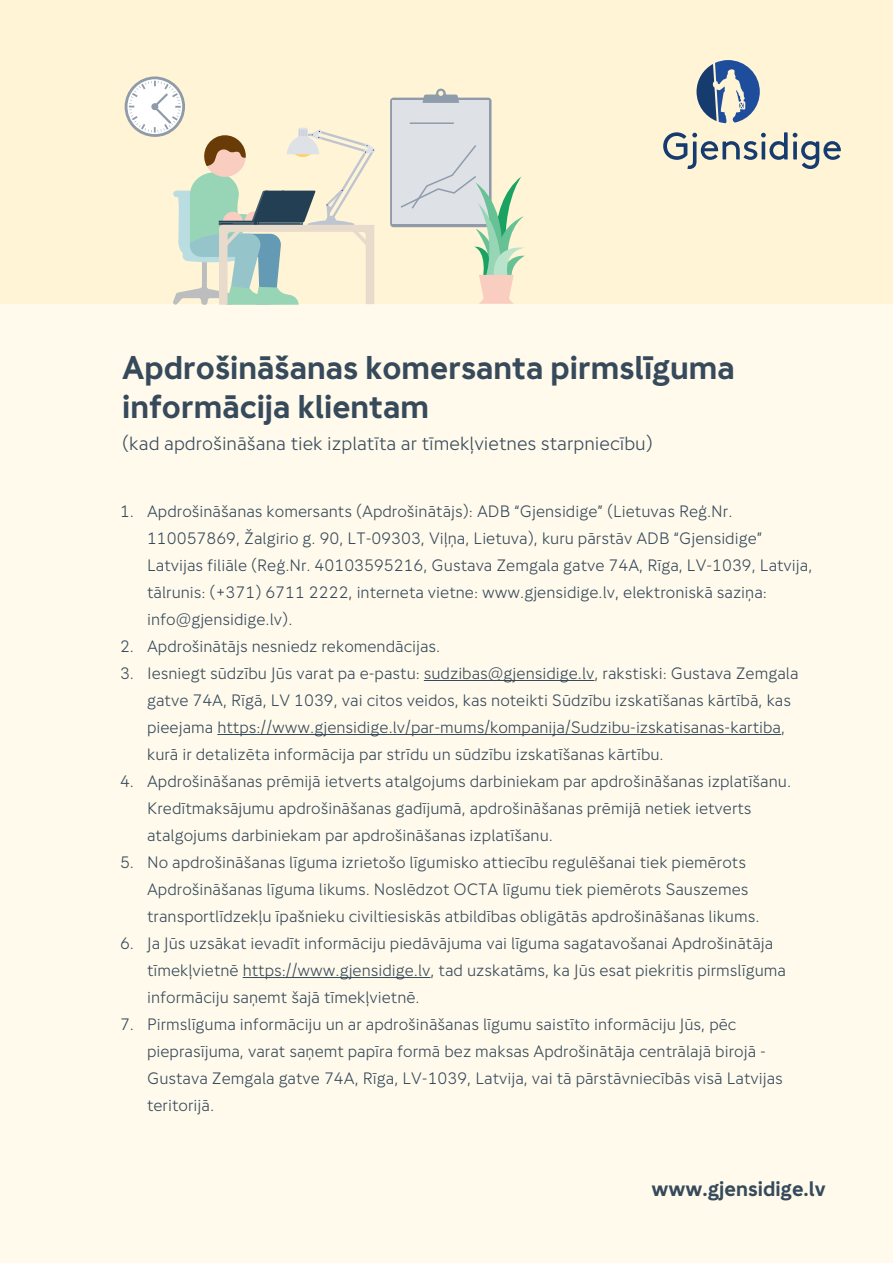
<style>
.page{position:relative;width:893px;height:1263px;background:#fffaeb}
.page>*{position:absolute;margin:0;border:0;box-sizing:border-box;transform-origin:0 0}
.t1{font:700 32.85px/39.5px "Gjensidige Sans";color:#364a5c}
.t2{font:700 21px "Gjensidige Sans";color:#364a5c}
.t3{font:19.05px "Gjensidige Sans";color:#364a5c}
.t4{font:16.5px/27px "Gjensidige Sans";color:#364a5c}
</style>
<div class="page">
<div style="left:0;top:0;width:893px;height:304px;background:#fff5d6"></div>
<svg style="left:663px;top:132px;width:178px;height:37px"></svg>
<svg style="left:696px;top:60px;width:64px;height:63px"></svg>
<hr style="left:424px;top:680px;width:170px;height:1px;background:#364a5c">
<hr style="left:217px;top:734px;width:564px;height:1px;background:#364a5c">
<hr style="left:243px;top:977px;width:188px;height:1px;background:#364a5c">
<div style="left:390px;top:98px;width:102px;height:129px;background:#909baa;border-radius:3px"></div>
<div style="left:392px;top:100px;width:97px;height:124px;background:#dee2e7"></div>
<svg style="left:422px;top:88px;width:37px;height:15px"></svg>
<svg style="left:125px;top:76px;width:250px;height:229px"></svg>
<svg style="left:399px;top:143px;width:126px;height:161px"></svg>
<hr style="left:410px;top:122px;width:44px;height:2px;background:#8f9cab">
<h1 class="t1" style="left:122px;top:347px;width:614px">Apdrošināšanas komersanta pirmslīguma informācija klientam</h1>
<p class="t3" style="left:122px;top:432px;width:532px">(kad apdrošināšana tiek izplatīta ar tīmekļvietnes starpniecību)</p>
<p class="t4" style="left:147px;top:497px;width:667px;text-indent:-27px">1. Apdrošināšanas komersants (Apdrošinātājs): ADB “Gjensidige” (Lietuvas Reģ.Nr.<br>110057869, Žalgirio g. 90, LT-09303, Viļņa, Lietuva), kuru pārstāv ADB “Gjensidige” Latvijas filiāle (Reģ.Nr. 40103595216, Gustava Zemgala gatve 74A, Rīga, LV-1039, Latvija, tālrunis: (+371) 6711 2222, interneta vietne: www.gjensidige.lv, elektroniskā saziņa: info@gjensidige.lv).</p>
<p class="t4" style="left:120px;top:632px;width:322px">2. Apdrošinātājs nesniedz rekomendācijas.</p>
<p class="t4" style="left:147px;top:659px;width:653px;text-indent:-27px">3. Iesniegt sūdzību Jūs varat pa e-pastu: sudzibas@gjensidige.lv, rakstiski: Gustava Zemgala gatve 74A, Rīgā, LV 1039, vai citos veidos, kas noteikti Sūdzību izskatīšanas kārtībā, kas pieejama https://www.gjensidige.lv/par-mums/kompanija/Sudzibu-izskatisanas-kartiba, kurā ir detalizēta informācija par strīdu un sūdzību izskatīšanas kārtību.</p>
<p class="t4" style="left:147px;top:767px;width:646px;text-indent:-27px">4. Apdrošināšanas prēmijā ietverts atalgojums darbiniekam par apdrošināšanas izplatīšanu.<br>Kredītmaksājumu apdrošināšanas gadījumā, apdrošināšanas prēmijā netiek ietverts atalgojums darbiniekam par apdrošināšanas izplatīšanu.</p>
<p class="t4" style="left:147px;top:848px;width:614px;text-indent:-27px">5. No apdrošināšanas līguma izrietošo līgumisko attiecību regulēšanai tiek piemērots<br>Apdrošināšanas līguma likums. Noslēdzot OCTA līgumu tiek piemērots Sauszemes transportlīdzekļu īpašnieku civiltiesiskās atbildības obligātās apdrošināšanas likums.</p>
<p class="t4" style="left:147px;top:929px;width:640px;text-indent:-27px">6. Ja Jūs uzsākat ievadīt informāciju piedāvājuma vai līguma sagatavošanai Apdrošinātāja tīmekļvietnē https://www.gjensidige.lv, tad uzskatāms, ka Jūs esat piekritis pirmslīguma informāciju saņemt šajā tīmekļvietnē.</p>
<p class="t4" style="left:147px;top:1010px;width:637px;text-indent:-27px">7. Pirmslīguma informāciju un ar apdrošināšanas līgumu saistīto informāciju Jūs, pēc pieprasījuma, varat saņemt papīra formā bez maksas Apdrošinātāja centrālajā birojā - Gustava Zemgala gatve 74A, Rīga, LV-1039, Latvija, vai tā pārstāvniecībās visā Latvijas teritorijā.</p>
<p class="t2" style="left:652px;top:1176px;width:176px">www.gjensidige.lv</p>
</div>
